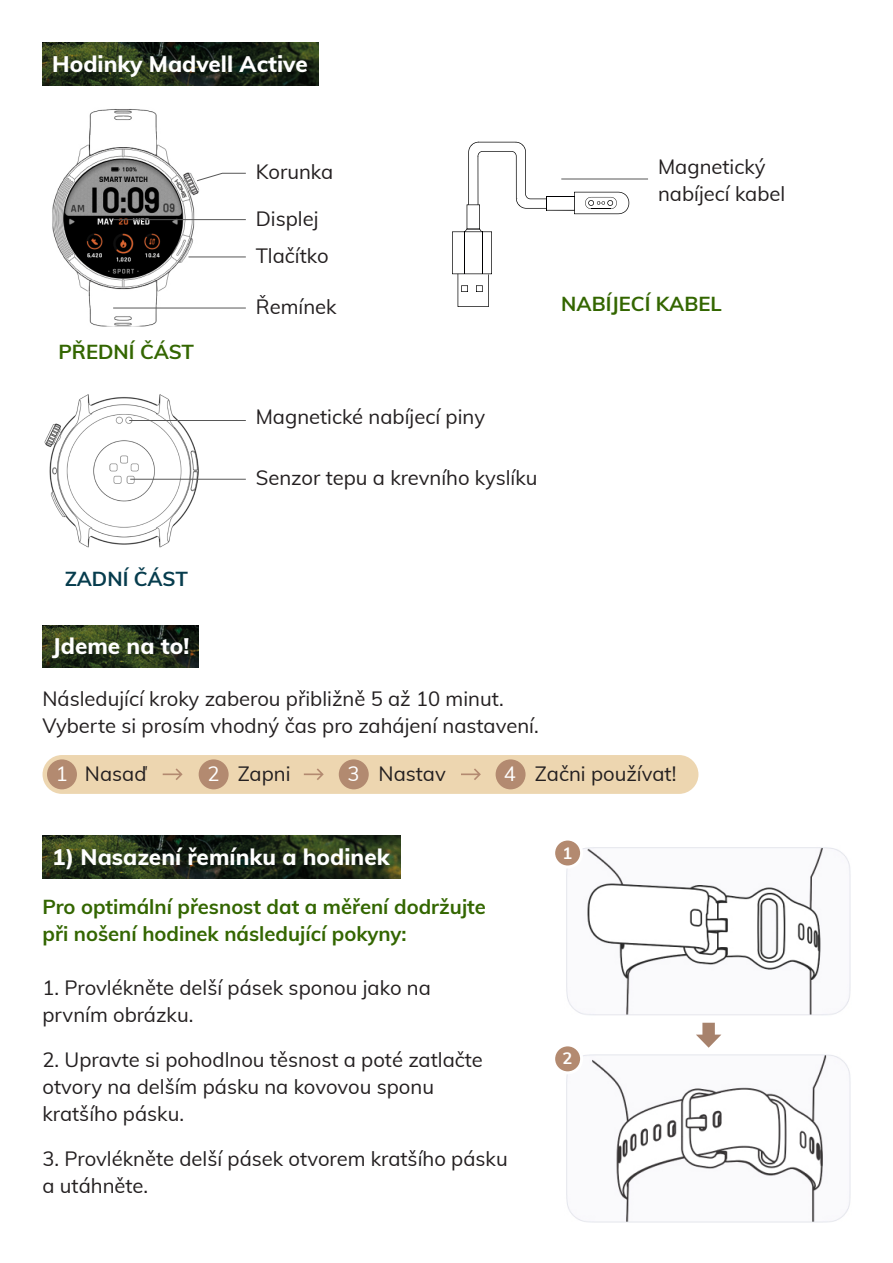
<style>
.page{position:relative;width:893px;height:1263px;background:#fff}
.page>*{position:absolute;margin:0;border:0;box-sizing:border-box;transform-origin:0 0}
.t1{font:800 22.5px "Muli";color:#fff}
.t2{font:20.25px/27px "Muli";color:#231f20}
.t3{font:700 20.25px/27px "Muli";color:#360}
.t4{font:700 20.25px "Muli";letter-spacing:-.01em;color:#063c4d}
.t5{font:20.25px "Muli";color:#fff}
.t6{font:700 16.5px "Muli";color:#fff}
</style>
<div class="page">
<img style="left:52px;top:109px;width:148px;height:218px">
<img style="left:43px;top:836px;width:357px;height:42px">
<img style="left:43px;top:625px;width:155px;height:43px">
<img style="left:43px;top:43px;width:275px;height:42px">
<img style="left:566px;top:847px;width:285px;height:376px">
<div style="left:43px;top:755px;width:655px;height:39px;background:#edd6b0;border-radius:19px"></div>
<img style="left:45px;top:394px;width:153px;height:154px">
<svg style="left:197px;top:173px;width:49px;height:8px"></svg>
<hr style="left:113px;top:219px;width:133px;height:1px;background:#575757">
<hr style="left:189px;top:257px;width:57px;height:1px;background:#575757">
<hr style="left:561px;top:179px;width:87px;height:1px;background:#575757">
<hr style="left:113px;top:308px;width:133px;height:1px;background:#575757">
<hr style="left:129px;top:420px;width:117px;height:1px;background:#575757">
<hr style="left:130px;top:479px;width:116px;height:1px;background:#575757">
<div style="left:47px;top:759px;width:30px;height:30px;background:#b38a70;border-radius:50%"></div>
<div style="left:199px;top:759px;width:30px;height:30px;background:#b38a70;border-radius:50%"></div>
<div style="left:339px;top:759px;width:30px;height:30px;background:#b28a70;border-radius:50%"></div>
<div style="left:496px;top:759px;width:30px;height:30px;background:#b38a70;border-radius:50%"></div>
<svg style="left:163px;top:768px;width:20px;height:12px"></svg>
<svg style="left:304px;top:768px;width:20px;height:12px"></svg>
<svg style="left:461px;top:768px;width:20px;height:12px"></svg>
<div style="left:554px;top:839px;width:28px;height:28px;background:#b38a70;border-radius:50%"></div>
<div style="left:552px;top:837px;width:31px;height:31px;border:3px solid #fff;border-radius:50%"></div>
<div style="left:554px;top:1045px;width:28px;height:28px;background:#b38a70;border-radius:50%"></div>
<div style="left:552px;top:1043px;width:31px;height:31px;border:3px solid #fff;border-radius:50%"></div>
<svg style="left:696px;top:1023px;width:25px;height:25px"></svg>
<hr style="left:452px;top:232px;width:1px;height:42px;background:#000001">
<hr style="left:452px;top:273px;width:30px;height:1px;background:#000001">
<hr style="left:491px;top:232px;width:1px;height:42px;background:#000001">
<hr style="left:452px;top:231px;width:40px;height:1px;background:#000001">
<svg style="left:482px;top:273px;width:10px;height:2px"></svg>
<hr style="left:482px;top:232px;width:1px;height:42px;background:#000001">
<hr style="left:458px;top:274px;width:1px;height:32px;background:#000001">
<hr style="left:488px;top:274px;width:1px;height:32px;background:#000001">
<svg style="left:458px;top:306px;width:31px;height:1px"></svg>
<svg style="left:476px;top:285px;width:7px;height:7px"></svg>
<svg style="left:461px;top:285px;width:7px;height:7px"></svg>
<hr style="left:464px;top:232px;width:1px;height:42px;background:#000001">
<svg style="left:465px;top:142px;width:164px;height:90px"></svg>
<p class="t1" style="left:52px;top:47px;width:257px">Hodinky Madvell Active</p>
<p class="t3" style="left:58px;top:337px;width:137px">PŘEDNÍ ČÁST</p>
<p class="t2" style="left:256px;top:158px;width:79px">Korunka</p>
<p class="t2" style="left:256px;top:200px;width:74px;line-height:36.8px">Displej<br>Tlačítko</p>
<p class="t2" style="left:256px;top:293px;width:82px">Řemínek</p>
<p class="t2" style="left:658px;top:152px;width:129px">Magnetický nabíjecí kabel</p>
<p class="t3" style="left:561px;top:289px;width:162px">NABÍJECÍ KABEL</p>
<p class="t2" style="left:256px;top:402px;width:231px">Magnetické nabíjecí piny</p>
<p class="t2" style="left:256px;top:463px;width:283px">Senzor tepu a krevního kyslíku</p>
<p class="t4" style="left:65px;top:563px;width:125px">ZADNÍ ČÁST</p>
<p class="t1" style="left:52px;top:630px;width:139px">Jdeme na to!</p>
<p class="t2" style="left:43px;top:684px;width:498px">Následující kroky zaberou přibližně 5 až 10 minut.<br>Vyberte si prosím vhodný čas pro zahájení nastavení.</p>
<p class="t2" style="left:85px;top:759px;width:63px">Nasaď</p>
<p class="t2" style="left:238px;top:759px;width:54px">Zapni</p>
<p class="t2" style="left:379px;top:759px;width:69px">Nastav</p>
<p class="t2" style="left:535px;top:759px;width:143px">Začni používat!</p>
<p class="t5" style="left:56px;top:759px;width:14px">1</p>
<p class="t5" style="left:207px;top:759px;width:14px">2</p>
<p class="t5" style="left:348px;top:759px;width:14px">3</p>
<p class="t5" style="left:504px;top:759px;width:14px">4</p>
<p class="t1" style="left:52px;top:840px;width:339px">1) Nasazení řemínku a hodinek</p>
<p class="t3" style="left:43px;top:892px;width:445px">Pro optimální přesnost dat a měření dodržujte při nošení hodinek následující pokyny:</p>
<p class="t2" style="left:43px;top:973px;width:390px">1. Provlékněte delší pásek sponou jako na prvním obrázku.</p>
<p class="t2" style="left:43px;top:1045px;width:442px">2. Upravte si pohodlnou těsnost a poté zatlačte otvory na delším pásku na kovovou sponu kratšího pásku.</p>
<p class="t2" style="left:43px;top:1144px;width:467px">3. Provlékněte delší pásek otvorem kratšího pásku a utáhněte.</p>
<p class="t6" style="left:563px;top:840px;width:11px">1</p>
<p class="t6" style="left:562px;top:1046px;width:11px">2</p>
</div>
